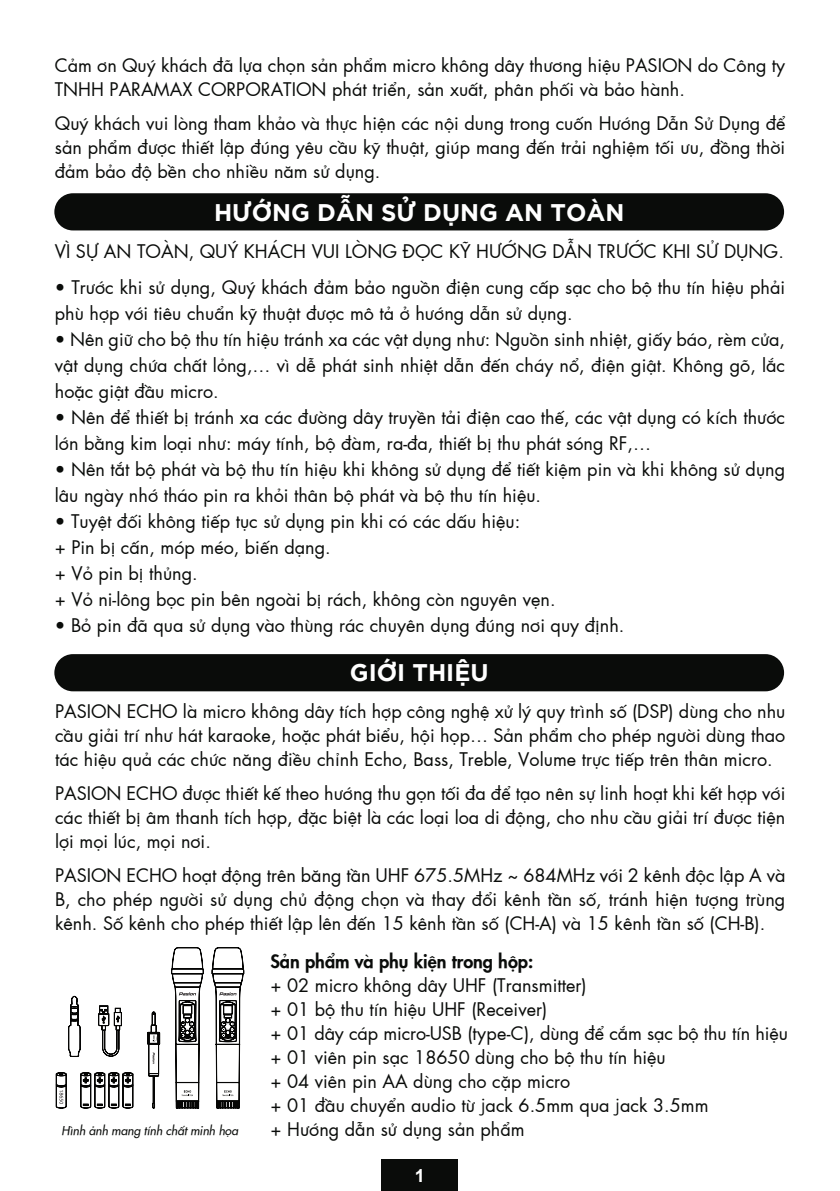
<style>
.page{position:relative;width:840px;height:1191px;background:#fff}
.page>*{position:absolute;margin:0;border:0;box-sizing:border-box;transform-origin:0 0}
.t1{font:700 24px "SVN Gotham";color:#fff}
.t2{font:18px/24px "SFU Futura";color:#0a0c0a}
.t3{font:800 18px "SFU Futura";color:#0a0c0a}
.t4{font:700 18px "Arial";color:#fff}
.t5{font:italic 12px "SFU Futura";color:#0a0c0a}
.s1{font-family:"Montserrat"}
</style>
<div class="page">
<div style="left:54px;top:193px;width:729px;height:37px;background:#0a0c0a;border-radius:19px"></div>
<div style="left:54px;top:654px;width:729px;height:37px;background:#0a0c0a;border-radius:19px"></div>
<div style="left:382px;top:1159px;width:76px;height:32px;background:#0a0c0a"></div>
<svg style="left:147px;top:1011px;width:13px;height:97px"></svg>
<svg style="left:212px;top:947px;width:32px;height:162px"></svg>
<svg style="left:171px;top:947px;width:32px;height:162px"></svg>
<svg style="left:56px;top:1072px;width:10px;height:36px"></svg>
<svg style="left:80px;top:1072px;width:53px;height:36px"></svg>
<svg style="left:98px;top:1005px;width:24px;height:51px"></svg>
<svg style="left:68px;top:996px;width:12px;height:61px"></svg>
<p class="t2" style="left:55px;top:52px;width:731px">Cảm ơn Quý khách đã lựa chọn sản phẩm micro không dây thương hiệu PASION do Công ty<br>TNHH PARAMAX CORPORATION phát triển, sản xuất, phân phối và bảo hành.</p>
<p class="t2" style="left:55px;top:110px;width:732px;text-align:justify">Quý khách vui lòng tham khảo và thực hiện các nội dung trong cuốn Hướng Dẫn Sử Dụng để sản phẩm được thiết lập đúng yêu cầu kỹ thuật, giúp mang đến trải nghiệm tối ưu, đồng thời đảm bảo độ bền cho nhiều năm sử dụng.</p>
<h1 class="t1" style="left:214px;top:193px;width:411px">HƯỚNG DẪN SỬ DỤNG AN TOÀN</h1>
<p class="t2" style="left:55px;top:238px;width:730px">VÌ SỰ AN TOÀN, QUÝ KHÁCH VUI LÒNG ĐỌC KỸ HƯỚNG DẪN TRƯỚC KHI SỬ DỤNG.</p>
<p class="t2" style="left:55px;top:273px;width:731px;line-height:26px">• Trước khi sử dụng, Quý khách đảm bảo nguồn điện cung cấp sạc cho bộ thu tín hiệu phải phù hợp với tiêu chuẩn kỹ thuật được mô tả ở hướng dẫn sử dụng.</p>
<p class="t2" style="left:55px;top:325px;width:731px;line-height:26px;text-align:justify">• Nên giữ cho bộ thu tín hiệu tránh xa các vật dụng như: Nguồn sinh nhiệt, giấy báo, rèm cửa, vật dụng chứa chất lỏng,… vì dễ phát sinh nhiệt dẫn đến cháy nổ, điện giật. Không gõ, lắc hoặc giật đầu micro.</p>
<p class="t2" style="left:55px;top:403px;width:731px;line-height:26px">• Nên để thiết bị tránh xa các đường dây truyền tải điện cao thế, các vật dụng có kích thước lớn bằng kim loại như: máy tính, bộ đàm, ra-đa, thiết bị thu phát sóng RF,…</p>
<p class="t2" style="left:55px;top:455px;width:731px;line-height:26px">• Nên tắt bộ phát và bộ thu tín hiệu khi không sử dụng để tiết kiệm pin và khi không sử dụng lâu ngày nhớ tháo pin ra khỏi thân bộ phát và bộ thu tín hiệu.</p>
<p class="t2" style="left:55px;top:507px;width:502px;line-height:26px">• Tuyệt đối không tiếp tục sử dụng pin khi có các dấu hiệu:<br>+ Pin bị cấn, móp méo, biến dạng.<br>+ Vỏ pin bị thủng.<br>+ Vỏ ni-lông bọc pin bên ngoài bị rách, không còn nguyên vẹn.</p>
<p class="t2" style="left:55px;top:612px;width:571px">• Bỏ pin đã qua sử dụng vào thùng rác chuyên dụng đúng nơi quy định.</p>
<h1 class="t1" style="left:349px;top:653px;width:140px">GIỚI THIỆU</h1>
<p class="t2" style="left:55px;top:697px;width:731px;text-align:justify">PASION ECHO là micro không dây tích hợp công nghệ xử lý quy trình số (DSP) dùng cho nhu cầu giải trí như hát karaoke, hoặc phát biểu, hội họp… Sản phẩm cho phép người dùng thao tác hiệu quả các chức năng điều chỉnh Echo, Bass, Treble, Volume trực tiếp trên thân micro.</p>
<p class="t2" style="left:55px;top:779px;width:731px;text-align:justify">PASION ECHO được thiết kế theo hướng thu gọn tối đa để tạo nên sự linh hoạt khi kết hợp với các thiết bị âm thanh tích hợp, đặc biệt là các loại loa di động, cho nhu cầu giải trí được tiện lợi mọi lúc, mọi nơi.</p>
<p class="t2" style="left:55px;top:861px;width:731px;text-align:justify">PASION ECHO hoạt động trên băng tần UHF 675.5MHz ~ 684MHz với 2 kênh độc lập A và B, cho phép người sử dụng chủ động chọn và thay đổi kênh tần số, tránh hiện tượng trùng kênh. Số kênh cho phép thiết lập lên đến 15 kênh tần số (CH-A) và 15 kênh tần số (CH-B).</p>
<p class="t3" style="left:270px;top:946px;width:264px">Sản phẩm và phụ kiện trong hộp:</p>
<p class="t2" style="left:270px;top:972px;width:518px">+ 02 micro không dây UHF (Transmitter)<br>+ 01 bộ thu tín hiệu UHF (Receiver)<br>+ 01 dây cáp micro-USB (type-C), dùng để cắm sạc bộ thu tín hiệu + 01 viên pin sạc 18650 dùng cho bộ thu tín hiệu<br>+ 04 viên pin AA dùng cho cặp micro<br>+ 01 đầu chuyển audio từ <span class="s1">j</span>ack 6.5mm qua <span class="s1">j</span>ack 3.5mm<br>+ Hướng dẫn sử dụng sản phẩm</p>
<p class="t5" style="left:62px;top:1120px;width:178px">Hình ảnh mang tính chất minh họa</p>
<p class="t4" style="left:415px;top:1163px;width:12px">1</p>
</div>
